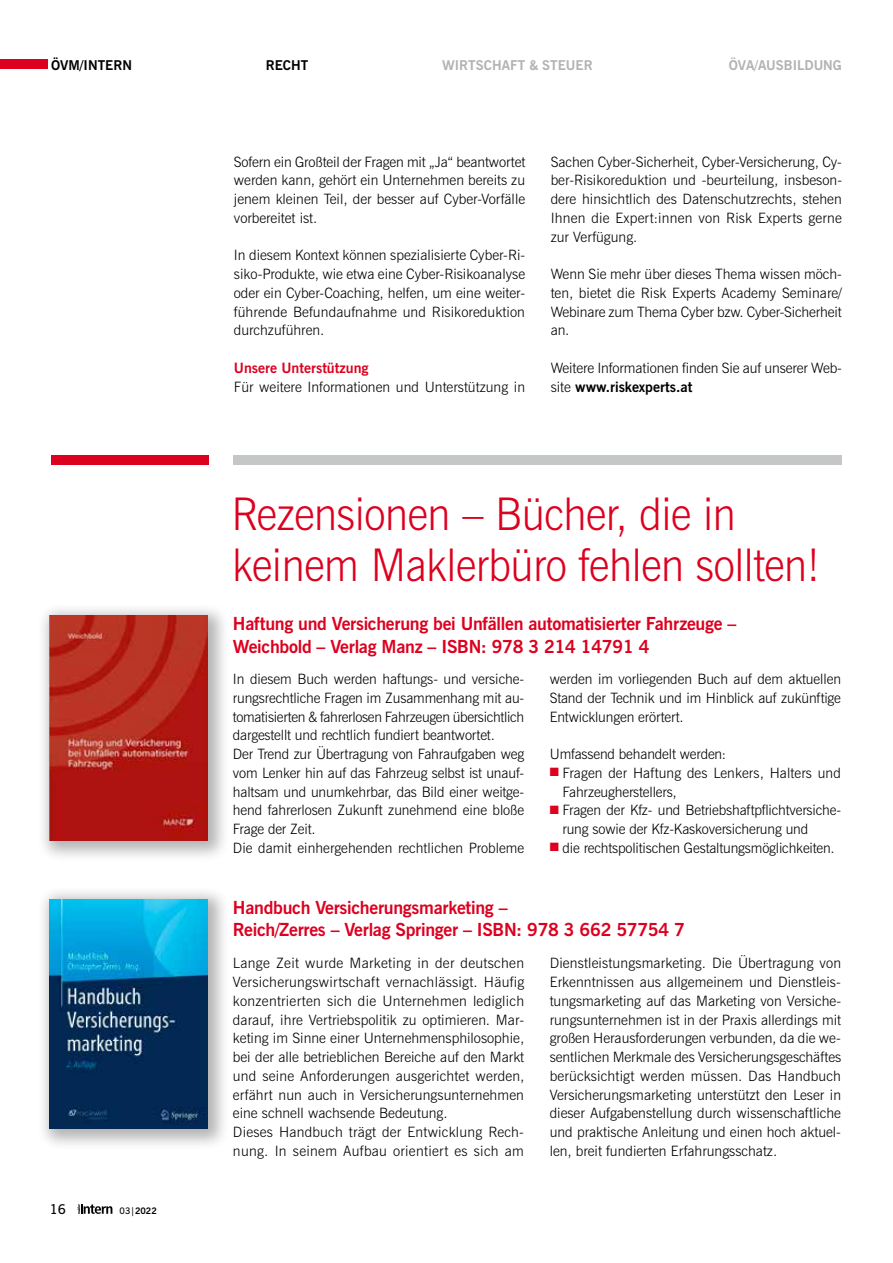
<style>
.page{position:relative;width:893px;height:1263px;background:#fff}
.page>*{position:absolute;margin:0;border:0;box-sizing:border-box;transform-origin:0 0}
.t1{font:300 45px/51px "News Gothic BT";letter-spacing:-.01em;color:#dc011f;scale:.94 1}
.t2{font:700 18px/22.5px "News Gothic BT";letter-spacing:-.015em;color:#dc011f}
.t3{font:300 14.25px/18.8px "News Gothic BT";color:#000;text-align:justify}
.t4{font:700 14.25px "News Gothic BT";color:#dc011f}
.t5{font:700 13.5px "News Gothic BT";color:#b1b2b3}
.t6{font:700 13.5px "News Gothic BT";color:#000}
.t7{font:600 13.5px "News Gothic BT";color:#000}
.t8{font:700 9px "News Gothic BT";color:#000}
.s1{font-weight:700}
.s2{color:#dc011f}
.s3{font-weight:600}
</style>
<div class="page">
<svg style="left:77px;top:1204px;width:35px;height:10px"></svg>
<div style="left:0;top:60px;width:48px;height:9px;background:#dc011f"></div>
<div style="left:51px;top:455px;width:157px;height:10px;background:#dc011f"></div>
<div style="left:234px;top:455px;width:608px;height:10px;background:#c5c6c6"></div>
<div style="left:36px;top:602px;width:194px;height:261px;background:#000;opacity:.3"></div>
<img style="left:50px;top:616px;width:158px;height:224px">
<div style="left:36px;top:885px;width:194px;height:266px;background:#000;opacity:.3"></div>
<img style="left:50px;top:899px;width:158px;height:229px">
<p class="t6" style="left:51px;top:57px;width:82px">ÖVM/INTERN</p>
<p class="t6" style="left:266px;top:57px;width:44px">RECHT</p>
<p class="t5" style="left:442px;top:57px;width:152px">WIRTSCHAFT &amp; STEUER</p>
<p class="t5" style="left:729px;top:57px;width:115px">ÖVA/AUSBILDUNG</p>
<p class="t3" style="left:234px;top:152px;width:293px">Sofern ein Großteil der Fragen mit „Ja“ beantwortet werden kann, gehört ein Unternehmen bereits zu jenem kleinen Teil, der besser auf Cyber-Vorfälle vorbereitet ist.</p>
<p class="t3" style="left:234px;top:246px;width:293px">In diesem Kontext können spezialisierte Cyber-Ri&shy;siko-Produkte, wie etwa eine Cyber-Risikoanalyse oder ein Cyber-Coaching, helfen, um eine weiter&shy;führende Befundaufnahme und Risikoreduktion durchzuführen.</p>
<p class="t4" style="left:234px;top:359px;width:136px">Unsere Unterstützung</p>
<p class="t3" style="left:234px;top:377px;width:293px">Für weitere Informationen und Unterstützung in</p>
<p class="t3" style="left:551px;top:152px;width:293px">Sachen Cyber-Sicherheit, Cyber-Versicherung, Cy&shy;ber-Risikoreduktion und -beurteilung, insbeson&shy;dere hinsichtlich des Datenschutzrechts, stehen Ihnen die Expert:innen von Risk Experts gerne zur Verfügung.</p>
<p class="t3" style="left:551px;top:265px;width:293px">Wenn Sie mehr über dieses Thema wissen möch&shy;ten, bietet die Risk Experts Academy Seminare/ Webinare zum Thema Cyber bzw. Cyber-Sicherheit an.</p>
<p class="t3" style="left:551px;top:358px;width:293px">Weitere Informationen finden Sie auf unserer Web&shy;site <span class="s1">www.riskexperts.at</span></p>
<h1 class="t1" style="left:231px;top:488px;width:627px">Rezensionen – Bücher, die in keinem Maklerbüro fehlen sollten!</h1>
<p class="t2" style="left:233px;top:612px;width:505px">Haftung und Versicherung bei Unfällen automatisierter Fahrzeuge –<br>Weichbold – Verlag Manz – ISBN: 978 3 214 14791 4</p>
<p class="t3" style="left:233px;top:670px;width:293px;text-align:left">In diesem Buch werden haftungs- und versiche&shy;rungsrechtliche Fragen im Zusammenhang mit au&shy;tomatisierten &amp; fahrerlosen Fahrzeugen übersichtlich dargestellt und rechtlich fundiert beantwortet.<br>Der Trend zur Übertragung von Fahraufgaben weg vom Lenker hin auf das Fahrzeug selbst ist unauf&shy;haltsam und unumkehrbar, das Bild einer weitge&shy;hend fahrerlosen Zukunft zunehmend eine bloße Frage der Zeit.<br>Die damit einhergehenden rechtlichen Probleme</p>
<p class="t3" style="left:550px;top:670px;width:293px">werden im vorliegenden Buch auf dem aktuellen Stand der Technik und im Hinblick auf zukünftige Entwicklungen erörtert.</p>
<p class="t3" style="left:550px;top:745px;width:178px">Umfassend behandelt werden:</p>
<p class="t3" style="left:562px;top:763px;width:280px;text-indent:-13px"><span class="s2">■</span> Fragen der Haftung des Lenkers, Halters und<br>Fahrzeugherstellers,</p>
<p class="t3" style="left:562px;top:801px;width:280px;text-indent:-13px"><span class="s2">■</span> Fragen der Kfz- und Betriebshaftpflichtversiche&shy;rung sowie der Kfz-Kaskoversicherung und</p>
<p class="t3" style="left:550px;top:838px;width:286px"><span class="s2">■</span> die rechtspolitischen Gestaltungsmöglichkeiten.</p>
<p class="t2" style="left:233px;top:896px;width:453px">Handbuch Versicherungsmarketing –<br>Reich/Zerres – Verlag Springer – ISBN: 978 3 662 57754 7</p>
<p class="t7" style="left:50px;top:1201px;width:18px">16</p>
<p class="t8" style="left:120px;top:1205px;width:39px"><span class="s3">03|</span>2022</p>
<p class="t3" style="left:233px;top:954px;width:293px;text-align:left">Lange Zeit wurde Marketing in der deutschen Versicherungswirtschaft vernachlässigt. Häufig konzentrierten sich die Unternehmen lediglich darauf, ihre Vertriebspolitik zu optimieren. Mar&shy;keting im Sinne einer Unternehmensphilosophie, bei der alle betrieblichen Bereiche auf den Markt und seine Anforderungen ausgerichtet werden, erfährt nun auch in Versicherungsunternehmen eine schnell wachsende Bedeutung.<br>Dieses Handbuch trägt der Entwicklung Rech&shy;nung. In seinem Aufbau orientiert es sich am</p>
<p class="t3" style="left:550px;top:954px;width:293px">Dienstleistungsmarketing. Die Übertragung von Erkenntnissen aus allgemeinem und Dienstleis&shy;tungsmarketing auf das Marketing von Versiche&shy;rungsunternehmen ist in der Praxis allerdings mit großen Herausforderungen verbunden, da die we&shy;sentlichen Merkmale des Versicherungsgeschäftes berücksichtigt werden müssen. Das Handbuch Versicherungsmarketing unterstützt den Leser in dieser Aufgabenstellung durch wissenschaftliche und praktische Anleitung und einen hoch aktuel&shy;len, breit fundierten Erfahrungsschatz.</p>
</div>
